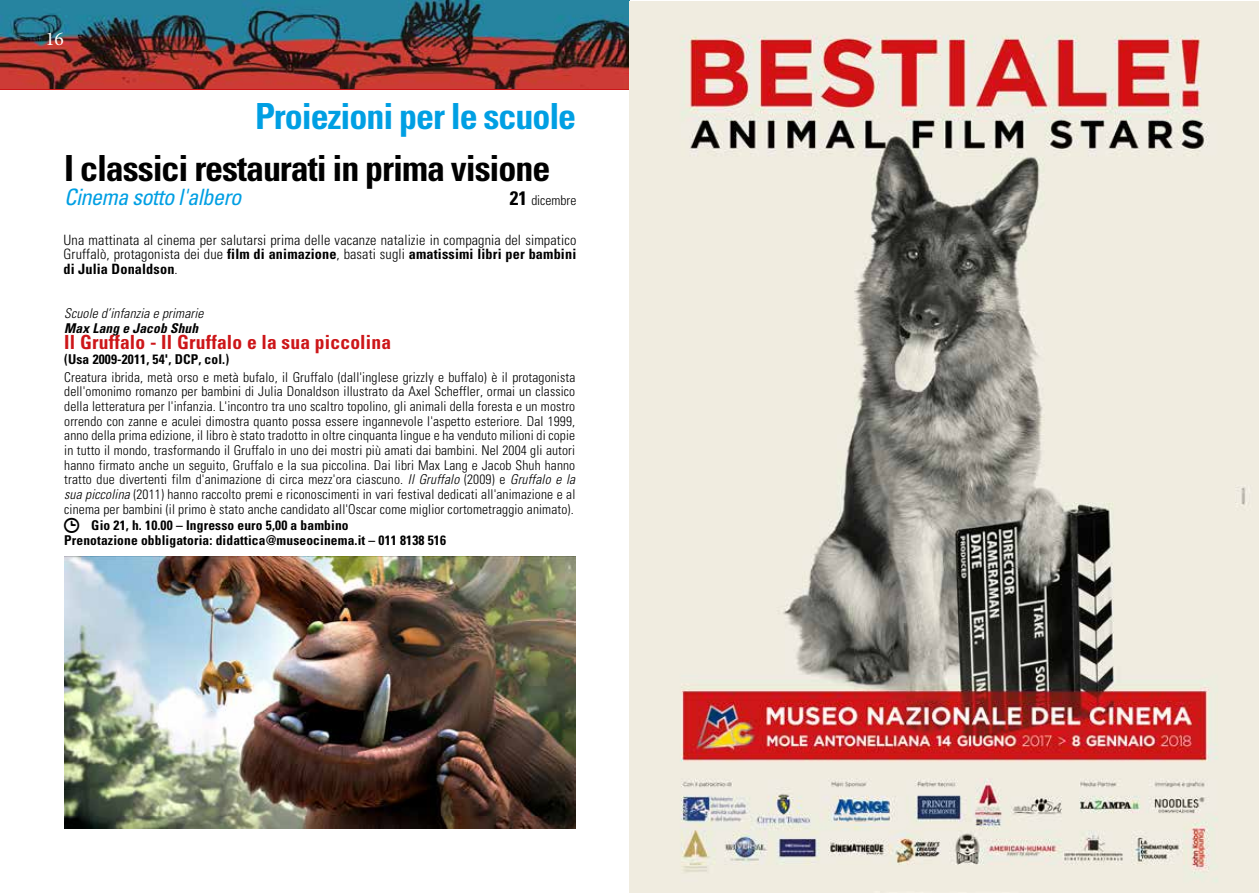
<style>
.page{position:relative;width:1259px;height:893px;background:#fff}
.page>*{position:absolute;margin:0;border:0;box-sizing:border-box;transform-origin:0 0}
.t1{font:700 condensed 36px "Univers";letter-spacing:-.03em;color:#000}
.t2{font:700 condensed 36px "Univers";letter-spacing:-.03em;color:#009fe3}
.t3{font:italic condensed 22.5px "Univers";letter-spacing:-.03em;color:#009fe3}
.t4{font:700 condensed 19.5px "Univers";letter-spacing:.01em;color:#cd1619}
.t5{font:19.5px "Minion Pro";color:#fff}
.t6{font:300 condensed 14.25px/14.7px "Univers";letter-spacing:.01em;color:#000;text-align:justify}
.t7{font:300 condensed 13.5px/14.7px "Univers";letter-spacing:.01em;color:#000;text-align:justify}
.t8{font:700 condensed 13.5px/14.7px "Univers";letter-spacing:.01em;color:#000}
.t9{font:italic 300 condensed 13.5px "Univers";letter-spacing:.01em;color:#000}
.t10{font:italic 700 condensed 13.5px "Univers";letter-spacing:.01em;color:#000}
.s1{font-weight:700;font-size:19.5px}
.s2{font-weight:700}
.s3{font-style:italic}
</style>
<div class="page">
<img style="left:1px;top:0;width:628px;height:89px">
<img style="left:629px;top:1px;width:629px;height:892px">
<img style="left:65px;top:556px;width:511px;height:272px">
<h3 class="t5" style="left:45px;top:29px;width:22px">1716</h3>
<h1 class="t2" style="left:255px;top:94px;width:323px">Proiezioni per le scuole</h1>
<h1 class="t1" style="left:64px;top:146px;width:487px">I classici restaurati in prima visione</h1>
<h2 class="t3" style="left:64px;top:182px;width:179px">Cinema sotto l'albero</h2>
<p class="t7" style="left:510px;top:193px;width:68px"><span class="s1">21</span> dicembre</p>
<p class="t6" style="left:64px;top:232px;width:514px">Una mattinata al cinema per salutarsi prima delle vacanze natalizie in compagnia del simpatico Gruffalò, protagonista dei due <span class="s2">film di animazione</span>, basati sugli <span class="s2">amatissimi libri per bambini di Julia Donaldson</span>.</p>
<p class="t9" style="left:64px;top:305px;width:141px">Scuole d’infanzia e primarie</p>
<p class="t10" style="left:64px;top:320px;width:135px">Max Lang e Jacob Shuh</p>
<h3 class="t4" style="left:64px;top:330px;width:328px">Il Gruffalo - Il Gruffalo e la sua piccolina</h3>
<p class="t8" style="left:64px;top:352px;width:166px">(Usa 2009-2011, 54', DCP, col.)</p>
<p class="t7" style="left:64px;top:369px;width:512px">Creatura ibrida, metà orso e metà bufalo, il Gruffalo (dall'inglese grizzly e buffalo) è il protagonista dell'omonimo romanzo per bambini di Julia Donaldson illustrato da Axel Scheffler, ormai un classico della letteratura per l'infanzia. L'incontro tra uno scaltro topolino, gli animali della foresta e un mostro orrendo con zanne e aculei dimostra quanto possa essere ingannevole l'aspetto esteriore. Dal 1999, anno della prima edizione, il libro è stato tradotto in oltre cinquanta lingue e ha venduto milioni di copie in tutto il mondo, trasformando il Gruffalo in uno dei mostri più amati dai bambini. Nel 2004 gli autori hanno firmato anche un seguito, Gruffalo e la sua piccolina. Dai libri Max Lang e Jacob Shuh hanno tratto due divertenti film d'animazione di circa mezz'ora ciascuno. <span class="s3">Il Gruffalo</span> (2009) e <span class="s3">Gruffalo e la sua piccolina</span> (2011) hanno raccolto premi e riconoscimenti in vari festival dedicati all'animazione e al cinema per bambini (il primo è stato anche candidato all'Oscar come miglior cortometraggio animato).</p>
<p class="t8" style="left:64px;top:518px;width:383px;text-indent:27px">Gio 21, h. 10.00 – Ingresso euro 5,00 a bambino<br>Prenotazione obbligatoria: didattica@museocinema.it – 011 8138 516</p>
</div>
